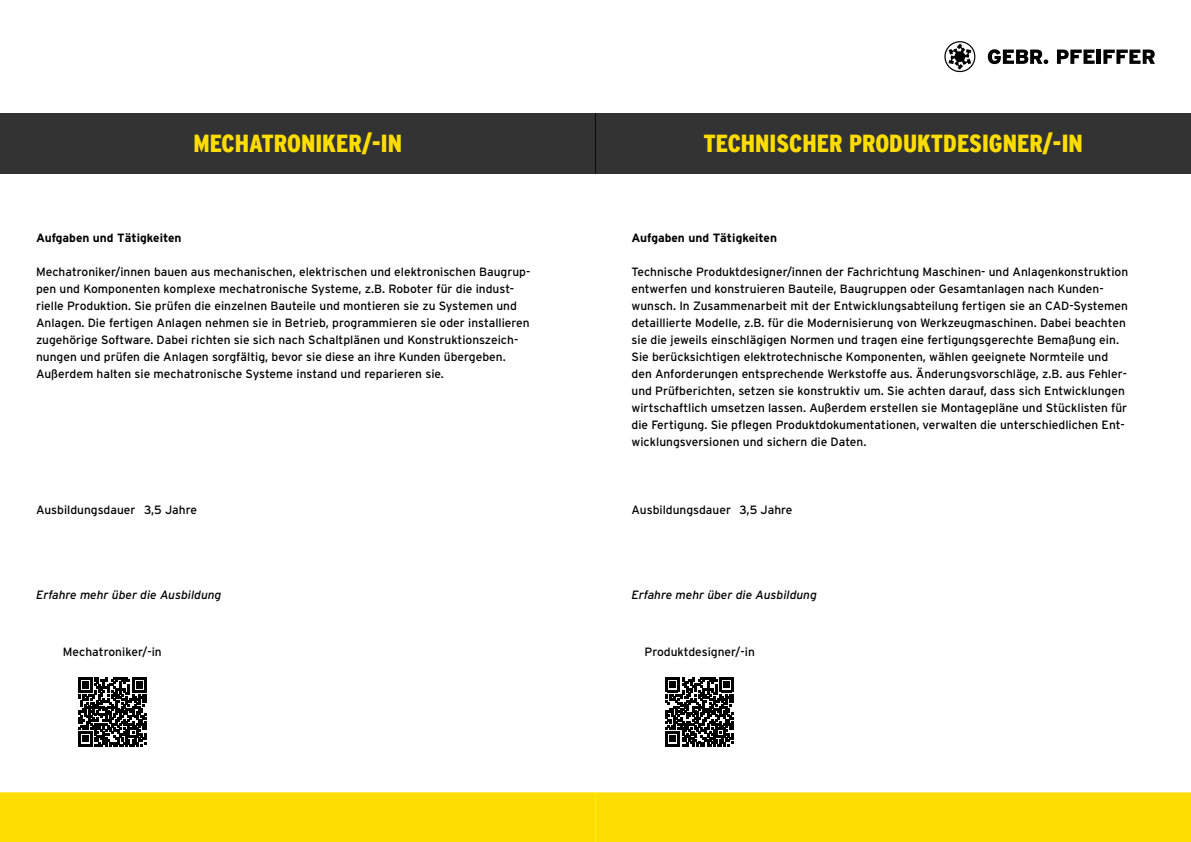
<style>
.page{position:relative;width:1191px;height:842px;background:#fff}
.page>*{position:absolute;margin:0;border:0;box-sizing:border-box;transform-origin:0 0}
.t1{font:900 condensed 24.7px "Interstate";color:#fd0}
.t2{font:12px/17px "Interstate";color:#000}
.t3{font:italic 12px "Interstate";color:#000}
.t4{font:700 12px "Interstate";color:#000}
</style>
<div class="page">
<svg style="left:987px;top:49px;width:61px;height:15px"></svg>
<svg style="left:1057px;top:50px;width:37px;height:14px"></svg>
<hr style="left:1096px;top:50px;width:4px;height:14px;background:#000">
<svg style="left:1103px;top:50px;width:52px;height:14px"></svg>
<svg style="left:944px;top:41px;width:32px;height:32px"></svg>
<div style="left:0;top:792px;width:595px;height:50px;background:#fd0;border:1px solid #fd0"></div>
<div style="left:0;top:113px;width:595px;height:61px;background:#333"></div>
<div style="left:595px;top:113px;width:596px;height:61px;background:#333"></div>
<div style="left:596px;top:793px;width:594px;height:48px;background:#fd0"></div>
<div style="left:595px;top:792px;width:596px;height:50px;border:1px solid #fd0"></div>
<svg style="left:78px;top:678px;width:68px;height:68px"></svg>
<svg style="left:665px;top:678px;width:69px;height:68px"></svg>
<h1 class="t1" style="left:193px;top:129px;width:210px">MECHATRONIKER/-IN</h1>
<h1 class="t1" style="left:703px;top:129px;width:381px">TECHNISCHER PRODUKTDESIGNER/-IN</h1>
<p class="t4" style="left:36px;top:231px;width:147px">Aufgaben und Tätigkeiten</p>
<p class="t2" style="left:36px;top:264px;width:496px">Mechatroniker/innen bauen aus mechanischen, elektrischen und elektronischen Baugrup&shy;pen und Komponenten komplexe mechatronische Systeme, z.B. Roboter für die indust&shy;rielle Produktion. Sie prüfen die einzelnen Bauteile und montieren sie zu Systemen und Anlagen. Die fertigen Anlagen nehmen sie in Betrieb, programmieren sie oder installieren zugehörige Software. Dabei richten sie sich nach Schaltplänen und Konstruktionszeich&shy;nungen und prüfen die Anlagen sorgfältig, bevor sie diese an ihre Kunden übergeben.<br>Außerdem halten sie mechatronische Systeme instand und reparieren sie.</p>
<p class="t4" style="left:631px;top:231px;width:147px">Aufgaben und Tätigkeiten</p>
<p class="t2" style="left:631px;top:264px;width:498px">Technische Produktdesigner/innen der Fachrichtung Maschinen- und Anlagenkonstruktion entwerfen und konstruieren Bauteile, Baugruppen oder Gesamtanlagen nach Kunden&shy;wunsch. In Zusammenarbeit mit der Entwicklungsabteilung fertigen sie an CAD-Systemen detaillierte Modelle, z.B. für die Modernisierung von Werkzeugmaschinen. Dabei beachten sie die jeweils einschlägigen Normen und tragen eine fertigungsgerechte Bemaßung ein.<br>Sie berücksichtigen elektrotechnische Komponenten, wählen geeignete Normteile und den Anforderungen entsprechende Werkstoffe aus. Änderungsvorschläge, z.B. aus Fehler&shy;und Prüfberichten, setzen sie konstruktiv um. Sie achten darauf, dass sich Entwicklungen wirtschaftlich umsetzen lassen. Außerdem erstellen sie Montagepläne und Stücklisten für die Fertigung. Sie pflegen Produktdokumentationen, verwalten die unterschiedlichen Ent&shy;wicklungsversionen und sichern die Daten.</p>
<p class="t2" style="left:36px;top:502px;width:163px">Ausbildungsdauer 3,5 Jahre</p>
<p class="t2" style="left:631px;top:502px;width:163px">Ausbildungsdauer 3,5 Jahre</p>
<p class="t3" style="left:36px;top:588px;width:187px">Erfahre mehr über die Ausbildung</p>
<p class="t3" style="left:631px;top:588px;width:187px">Erfahre mehr über die Ausbildung</p>
<p class="t2" style="left:63px;top:643px;width:100px">Mechatroniker/-in</p>
<p class="t2" style="left:644px;top:643px;width:112px">Produktdesigner/-in</p>
</div>
